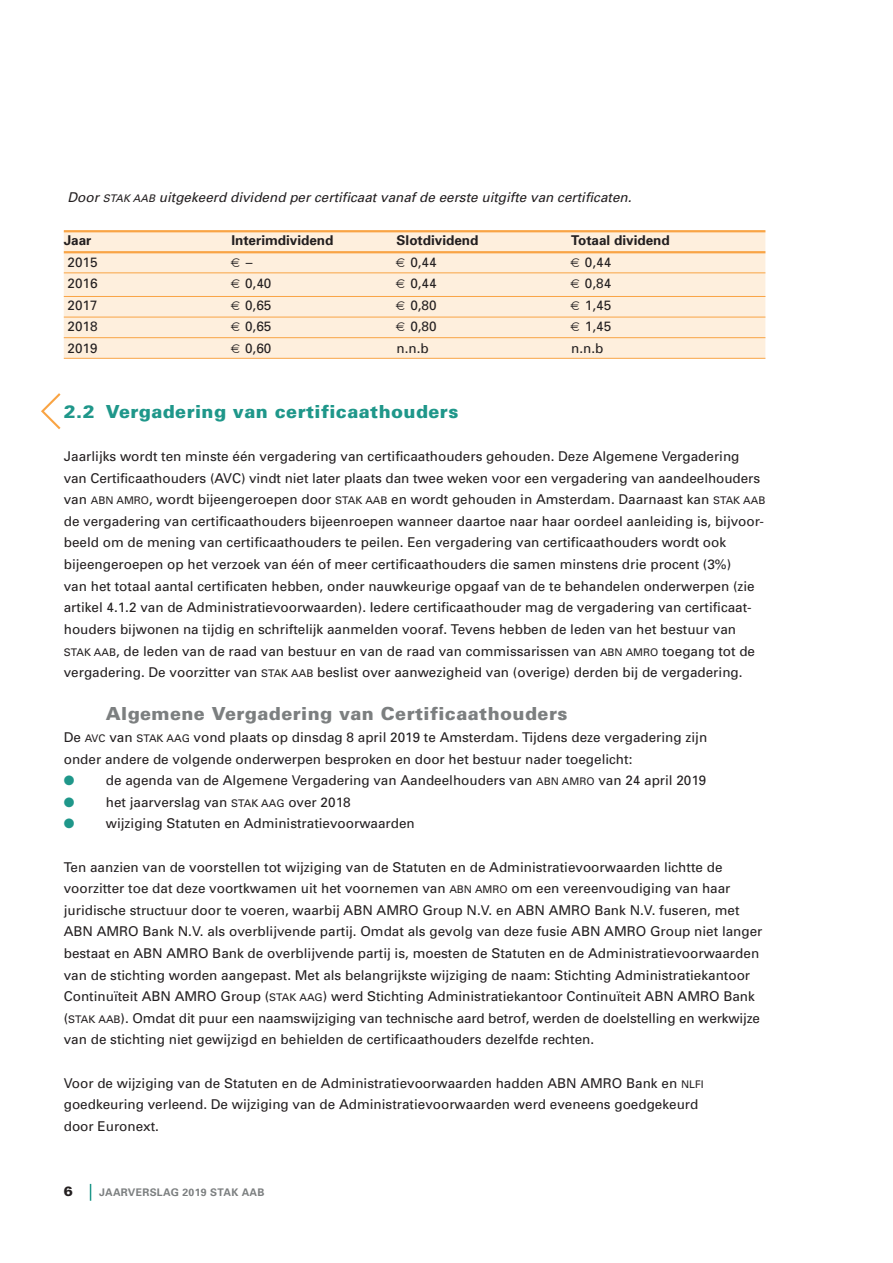
<style>
.page{position:relative;width:893px;height:1263px;background:#fff}
.page>*{position:absolute;margin:0;border:0;box-sizing:border-box;transform-origin:0 0}
.t1{font:900 18px "Univers";letter-spacing:.025em;color:#7c7f80}
.t2{font:900 18px "Univers";letter-spacing:.025em;color:#1f978a}
.t3{font:13.5px/21.6px "Univers";color:#231f20}
.t4{font:italic 13.5px "Univers";color:#231f20}
.t5{font:700 13.5px "Univers";color:#231f20}
.t6{font:900 13.5px "Univers";color:#231f20}
.t7{font:700 10.5px "Univers";letter-spacing:.025em;color:#7c7f80}
.s1{font-size:10.5px}
.s2{color:#1f978a}
</style>
<div class="page">
<div style="left:64px;top:231px;width:701px;height:127px;background:#feefdd"></div>
<hr style="left:64px;top:251px;width:701px;height:2px;background:#f9a445">
<hr style="left:64px;top:230px;width:701px;height:2px;background:#f9a445">
<hr style="left:64px;top:272px;width:701px;height:1px;background:#f9a445">
<hr style="left:64px;top:296px;width:701px;height:1px;background:#f9a445">
<hr style="left:64px;top:317px;width:701px;height:1px;background:#f9a445">
<hr style="left:64px;top:337px;width:701px;height:1px;background:#f9a445">
<hr style="left:64px;top:358px;width:701px;height:1px;background:#f9a445">
<svg style="left:90px;top:1184px;width:1px;height:17px"></svg>
<svg style="left:41px;top:393px;width:20px;height:36px"></svg>
<p class="t4" style="left:68px;top:189px;width:569px">Door<span class="s1">STAK AAB</span> uitgekeerd dividend percertificaatvanafde eerste uitgifte van certificaten.</p>
<p class="t5" style="left:64px;top:235px;width:29px">Jaar</p>
<p class="t5" style="left:231px;top:235px;width:104px">Interimdividend</p>
<p class="t5" style="left:397px;top:235px;width:83px">Slotdividend</p>
<p class="t5" style="left:571px;top:235px;width:100px">Totaal dividend</p>
<p class="t3" style="left:68px;top:251px;width:32px">2015</p>
<p class="t3" style="left:246px;top:251px;width:8px">–</p>
<p class="t3" style="left:410px;top:251px;width:28px">0,44</p>
<p class="t3" style="left:585px;top:251px;width:28px">0,44</p>
<p class="t3" style="left:68px;top:272px;width:32px">2016</p>
<p class="t3" style="left:245px;top:272px;width:28px">0,40</p>
<p class="t3" style="left:410px;top:272px;width:28px">0,44</p>
<p class="t3" style="left:585px;top:272px;width:28px">0,84</p>
<p class="t3" style="left:68px;top:294px;width:32px">2017</p>
<p class="t3" style="left:245px;top:294px;width:28px">0,65</p>
<p class="t3" style="left:410px;top:294px;width:28px">0,80</p>
<p class="t3" style="left:585px;top:294px;width:28px">1,45</p>
<p class="t3" style="left:68px;top:316px;width:32px">2018</p>
<p class="t3" style="left:245px;top:316px;width:28px">0,65</p>
<p class="t3" style="left:410px;top:316px;width:28px">0,80</p>
<p class="t3" style="left:585px;top:316px;width:28px">1,45</p>
<p class="t3" style="left:68px;top:337px;width:32px">2019</p>
<p class="t3" style="left:245px;top:337px;width:28px">0,60</p>
<p class="t3" style="left:397px;top:337px;width:34px">n.n.b</p>
<p class="t3" style="left:571px;top:337px;width:34px">n.n.b</p>
<h1 class="t2" style="left:64px;top:405px;width:396px">2.2 Vergadering van certificaathouders</h1>
<p class="t3" style="left:64px;top:445px;width:703px">Jaarlijks wordt ten minste één vergadering van certificaathouders gehouden. Deze Algemene Vergadering van Certificaathouders (AVC) vindt niet later plaats dan twee weken voor een vergadering van aandeelhouders van <span class="s1">ABN AMRO</span>, wordt bijeengeroepen door <span class="s1">STAK AAB</span> en wordt gehouden in Amsterdam. Daarnaast kan <span class="s1">STAK AAB </span>de vergadering van certificaathouders bijeenroepen wanneer daartoe naar haar oordeel aanleiding is, bijvoor&shy;beeld om de mening van certificaathouders te peilen. Een vergadering van certificaathouders wordt ook bijeengeroepen op het verzoek van één of meer certificaathouders die samen minstens drie procent (3%)<br>van het totaal aantal certificaten hebben, onder nauwkeurige opgaaf van de te behandelen onderwerpen (zie artikel 4.1.2 van de Administratievoorwaarden). Iedere certificaathouder mag de vergadering van certificaat&shy;houders bijwonen na tijdig en schriftelijk aanmelden vooraf. Tevens hebben de leden van het bestuur van <span class="s1">STAK AAB</span>, de leden van de raad van bestuur en van de raad van commissarissen van <span class="s1">ABN AMRO</span> toegang tot de vergadering. De voorzitter van <span class="s1">STAK AAB</span> beslist over aanwezigheid van (overige) derden bij de vergadering.</p>
<h1 class="t1" style="left:106px;top:707px;width:463px">Algemene Vergadering van Certificaathouders</h1>
<p class="t3" style="left:64px;top:726px;width:645px">De <span class="s1">AVC</span> van <span class="s1">STAK AAG</span> vond plaats op dinsdag 8 april 2019 te Amsterdam. Tijdens deze vergadering zijn onder andere de volgende onderwerpen besproken en door het bestuur nader toegelicht:</p>
<p class="t3" style="left:64px;top:769px;width:644px"><span class="s2">●</span> de agenda van de Algemene Vergadering van Aandeelhouders van <span class="s1">ABN AMRO</span> van 24 april 2019</p>
<p class="t3" style="left:64px;top:791px;width:288px"><span class="s2">●</span> het jaarverslag van <span class="s1">STAK AAG</span> over 2018</p>
<p class="t3" style="left:64px;top:812px;width:353px"><span class="s2">●</span> wijziging Statuten en Administratievoorwaarden</p>
<p class="t3" style="left:64px;top:856px;width:700px">Ten aanzien van de voorstellen tot wijziging van de Statuten en de Administratievoorwaarden lichtte de voorzitter toe dat deze voortkwamen uit het voornemen van <span class="s1">ABN AMRO</span> om een vereenvoudiging van haar juridische structuur door te voeren, waarbij ABN AMRO Group N.V. en ABN AMRO Bank N.V. fuseren, met ABN AMRO Bank N.V. als overblijvende partij. Omdat als gevolg van deze fusie ABN AMRO Group niet langer bestaat en ABN AMRO Bank de overblijvende partij is, moesten de Statuten en de Administratievoorwaarden van de stichting worden aangepast. Met als belangrijkste wijziging de naam: Stichting Administratiekantoor Continuïteit ABN AMRO Group (<span class="s1">STAK AAG</span>) werd Stichting Administratiekantoor Continuïteit ABN AMRO Bank (<span class="s1">STAK AAB</span>). Omdat dit puur een naamswijziging van technische aard betrof, werden de doelstelling en werkwijze van de stichting niet gewijzigd en behielden de certificaathouders dezelfde rechten.</p>
<p class="t3" style="left:64px;top:1072px;width:641px">Voor de wijziging van de Statuten en de Administratievoorwaarden hadden ABN AMRO Bank en <span class="s1">NLFI </span>goedkeuring verleend. De wijziging van de Administratievoorwaarden werd eveneens goedgekeurd door Euronext.</p>
<p class="t6" style="left:64px;top:1186px;width:11px">6</p>
<p class="t7" style="left:99px;top:1188px;width:167px">JAARVERSLAG 2019 STAK AAB</p>
</div>
